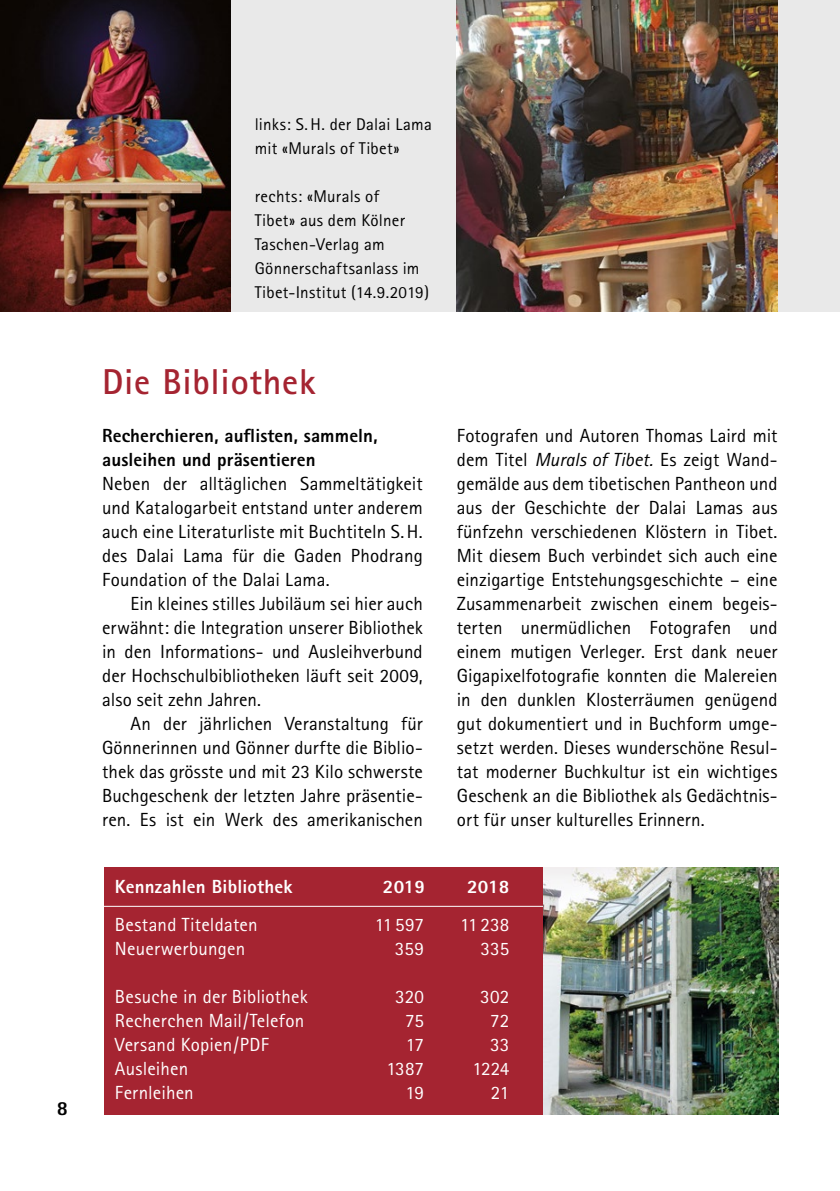
<style>
.page{position:relative;width:840px;height:1191px;background:#fff}
.page>*{position:absolute;margin:0;border:0;box-sizing:border-box;transform-origin:0 0}
.t1{font:700 36px "Rotis Sans Serif";letter-spacing:.02em;color:#a52431}
.t2{font:800 20px "Rotis Sans Serif";color:#000}
.t3{font:19px/24px "Rotis Sans Serif";color:#000;text-align:justify}
.t4{font:19px "Rotis Sans Serif";letter-spacing:.01em;color:#fff}
.t5{font:800 19px/24px "Rotis Sans Serif";letter-spacing:.005em;color:#000}
.t6{font:800 19px "Rotis Sans Serif";letter-spacing:.01em;color:#fff}
.t7{font:17px/24px "Rotis Sans Serif";letter-spacing:.015em;color:#000}
.s1{font-style:italic}
</style>
<div class="page">
<div style="left:103px;top:867px;width:440px;height:247px;background:#a52431"></div>
<hr style="left:103px;top:906px;width:440px;height:1px;background:#fff">
<div style="left:777px;top:0;width:62px;height:312px;background:#e9e9e9"></div>
<div style="left:230px;top:0;width:226px;height:312px;background:#e9e9e9"></div>
<img style="left:0;top:0;width:230px;height:312px">
<img style="left:456px;top:0;width:321px;height:312px">
<img style="left:543px;top:867px;width:235px;height:247px">
<p class="t2" style="left:57px;top:1095px;width:13px">8</p>
<p class="t7" style="left:254px;top:112px;width:179px">links: S.H. der Dalai Lama mit «Murals of Tibet»</p>
<p class="t7" style="left:254px;top:184px;width:176px">rechts: «Murals of<br>Tibet» aus dem Kölner<br>Taschen-Verlag am<br>Gönnerschaftsanlass im<br>Tibet-Institut (14.9.2019)</p>
<h1 class="t1" style="left:102px;top:359px;width:215px">Die Bibliothek</h1>
<p class="t5" style="left:102px;top:424px;width:277px">Recherchieren, auflisten, sammeln, ausleihen und präsentieren</p>
<p class="t3" style="left:102px;top:472px;width:322px">Neben der alltäglichen Sammeltätigkeit und Katalogarbeit entstand unter anderem auch eine Literaturliste mit Buchtiteln S.H. des Dalai Lama für die Gaden Phodrang Foundation of the Dalai Lama.</p>
<p class="t3" style="left:102px;top:592px;width:322px;text-indent:28px">Ein kleines stilles Jubiläum sei hier auch erwähnt: die Integration unserer Bibliothek in den Informations- und Ausleihverbund der Hochschulbibliotheken läuft seit 2009, also seit zehn Jahren.</p>
<p class="t3" style="left:102px;top:712px;width:322px;text-indent:28px">An der jährlichen Veranstaltung für Gönnerinnen und Gönner durfte die Biblio&shy;thek das grösste und mit 23 Kilo schwerste Buchgeschenk der letzten Jahre präsentie&shy;ren. Es ist ein Werk des amerikanischen</p>
<p class="t3" style="left:456px;top:424px;width:322px">Fotografen und Autoren Thomas Laird mit dem Titel <span class="s1">Murals of Tibet.</span> Es zeigt Wand&shy;gemälde aus dem tibetischen Pantheon und aus der Geschichte der Dalai Lamas aus fünfzehn verschiedenen Klöstern in Tibet.<br>Mit diesem Buch verbindet sich auch eine einzigartige Entstehungsgeschichte – eine Zusammenarbeit zwischen einem begeis&shy;terten unermüdlichen Fotografen und einem mutigen Verleger. Erst dank neuer Gigapixelfotografie konnten die Malereien in den dunklen Klosterräumen genügend gut dokumentiert und in Buchform umge&shy;setzt werden. Dieses wunderschöne Resul&shy;tat moderner Buchkultur ist ein wichtiges Geschenk an die Bibliothek als Gedächtnis&shy;ort für unser kulturelles Erinnern.</p>
<p class="t6" style="left:115px;top:874px;width:179px">Kennzahlen Bibliothek</p>
<p class="t6" style="left:382px;top:874px;width:44px">2019</p>
<p class="t6" style="left:467px;top:874px;width:44px">2018</p>
<p class="t4" style="left:115px;top:913px;width:144px">Bestand Titeldaten</p>
<p class="t4" style="left:374px;top:913px;width:51px">11 597</p>
<p class="t4" style="left:460px;top:913px;width:51px">11 238</p>
<p class="t4" style="left:115px;top:937px;width:132px">Neuerwerbungen</p>
<p class="t4" style="left:395px;top:937px;width:31px">359</p>
<p class="t4" style="left:480px;top:937px;width:30px">335</p>
<p class="t4" style="left:115px;top:985px;width:194px">Besuche in der Bibliothek</p>
<p class="t4" style="left:395px;top:985px;width:30px">320</p>
<p class="t4" style="left:480px;top:985px;width:31px">302</p>
<p class="t4" style="left:115px;top:1009px;width:191px">Recherchen Mail/Telefon</p>
<p class="t4" style="left:405px;top:1009px;width:20px">75</p>
<p class="t4" style="left:490px;top:1009px;width:21px">72</p>
<p class="t4" style="left:115px;top:1033px;width:155px">Versand Kopien/PDF</p>
<p class="t4" style="left:406px;top:1033px;width:20px">17</p>
<p class="t4" style="left:490px;top:1033px;width:21px">33</p>
<p class="t4" style="left:115px;top:1057px;width:75px">Ausleihen</p>
<p class="t4" style="left:386px;top:1057px;width:39px">1387</p>
<p class="t4" style="left:472px;top:1057px;width:38px">1224</p>
<p class="t4" style="left:115px;top:1081px;width:80px">Fernleihen</p>
<p class="t4" style="left:405px;top:1081px;width:20px">19</p>
<p class="t4" style="left:490px;top:1081px;width:20px">21</p>
</div>
